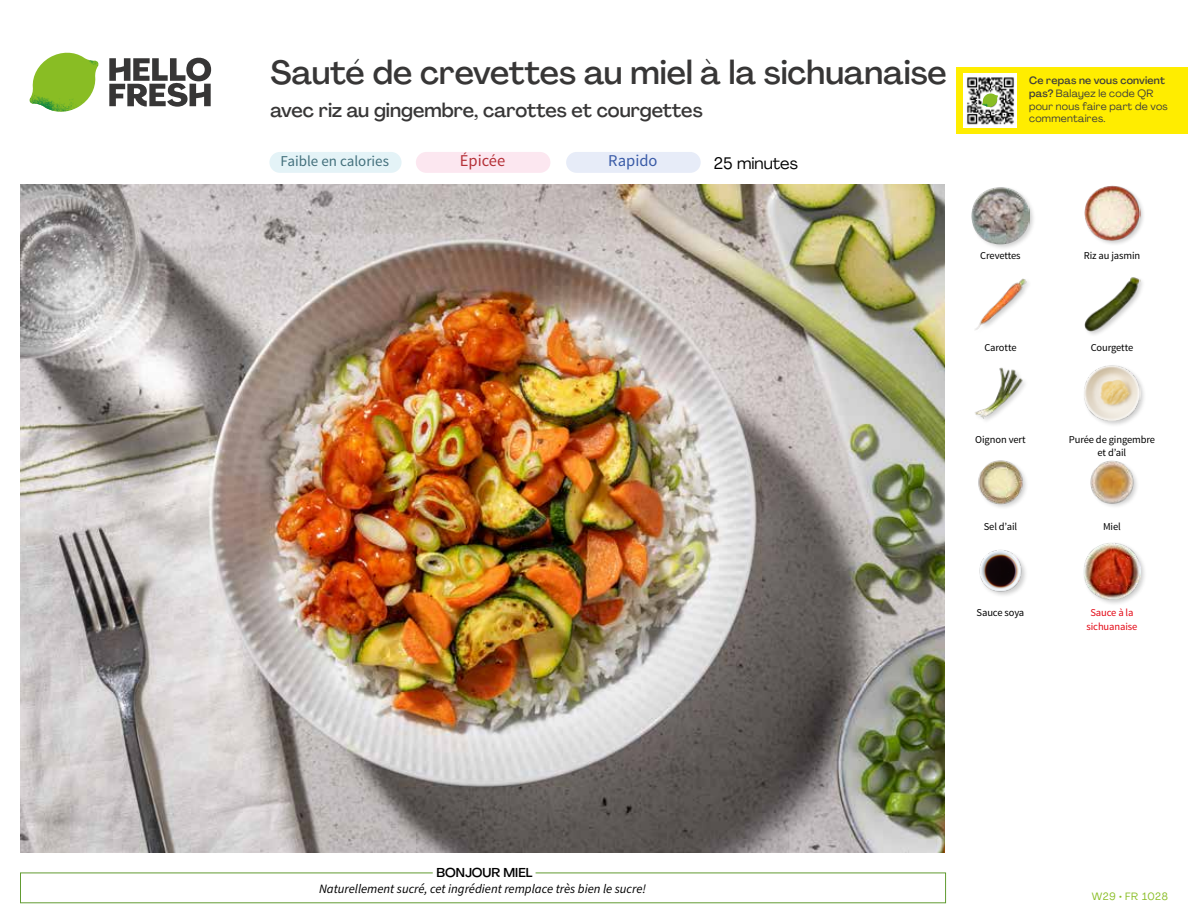
<style>
.page{position:relative;width:1188px;height:918px;background:#fff}
.page>*{position:absolute;margin:0;border:0;box-sizing:border-box;transform-origin:0 0}
.t1{font:500 33px "Agrandir";letter-spacing:-.005em;color:#373636}
.t2{font:500 19.5px "Agrandir";color:#373636}
.t3{font:16.5px "Agrandir";color:#000}
.t4{font:16.5px "Source Sans Pro";color:#3a5ba7}
.t5{font:16.5px "Source Sans Pro";color:#b53138}
.t6{font:15px "Source Sans Pro";color:#43707c}
.t7{font:italic 12.75px "Source Sans Pro";color:#000}
.t8{font:500 12.75px "Agrandir";color:#000}
.t9{font:10.5px/13.5px "Source Sans Pro";letter-spacing:-.01em;color:#000;text-align:center}
.t10{font:10.5px/12.8px "Agrandir";letter-spacing:.02em;color:#3c3c3b}
.t11{font:10.5px/13.5px "Source Sans Pro";letter-spacing:-.01em;color:#e30613;text-align:center}
.t12{font:10.5px "Agrandir";letter-spacing:.05em;color:#89bd24}
.s1{font-weight:500}
</style>
<div class="page">
<svg style="left:109px;top:57px;width:102px;height:50px"></svg>
<svg style="left:34px;top:53px;width:62px;height:40px"></svg>
<img style="left:67px;top:53px;width:32px;height:26px">
<img style="left:33px;top:75px;width:59px;height:11px">
<img style="left:29px;top:79px;width:61px;height:33px">
<img style="left:65px;top:86px;width:27px;height:25px">
<img style="left:21px;top:184px;width:924px;height:668px">
<div style="left:566px;top:152px;width:135px;height:21px;background:#e7ecf8;border-radius:10px"></div>
<div style="left:269px;top:152px;width:133px;height:21px;background:#e4f3f7;border-radius:10px"></div>
<div style="left:416px;top:152px;width:134px;height:21px;background:#fce7f0;border-radius:10px"></div>
<div style="left:1082px;top:541px;width:65px;height:65px;background:#000;opacity:.2"></div>
<img style="left:1083px;top:542px;width:58px;height:58px">
<img style="left:979px;top:549px;width:47px;height:47px">
<img style="left:1090px;top:460px;width:47px;height:47px">
<img style="left:978px;top:460px;width:48px;height:48px">
<div style="left:1082px;top:364px;width:65px;height:64px;background:#000;opacity:.2"></div>
<img style="left:1083px;top:364px;width:58px;height:58px">
<img style="left:975px;top:367px;width:50px;height:54px">
<img style="left:1084px;top:277px;width:57px;height:56px">
<img style="left:975px;top:278px;width:53px;height:52px">
<div style="left:1084px;top:185px;width:62px;height:62px;background:#000;opacity:.2"></div>
<img style="left:1084px;top:185px;width:57px;height:57px">
<div style="left:971px;top:186px;width:65px;height:64px;background:#000;opacity:.2"></div>
<img style="left:972px;top:187px;width:57px;height:57px">
<div style="left:956px;top:67px;width:232px;height:67px;background:#ffed00"></div>
<img style="left:964px;top:74px;width:52px;height:54px">
<svg style="left:982px;top:93px;width:16px;height:14px"></svg>
<h1 class="t1" style="left:271px;top:52px;width:678px">Sauté de crevettes au miel à la sichuanaise</h1>
<h2 class="t2" style="left:271px;top:98px;width:434px">avec riz au gingembre, carottes et courgettes</h2>
<h3 class="t6" style="left:280px;top:151px;width:110px">Faible en calories</h3>
<h3 class="t5" style="left:460px;top:151px;width:47px">Épicée</h3>
<h3 class="t3" style="left:714px;top:153px;width:86px">25 minutes</h3>
<h3 class="t4" style="left:608px;top:151px;width:51px">Rapido</h3>
<p class="t10" style="left:1029px;top:74px;width:140px"><span class="s1">Ce repas ne vous convient pas?</span> Balayez le code QR pour nous faire part de vos commentaires.</p>
<p class="t9" style="left:980px;top:249px;width:42px">Crevettes</p>
<p class="t9" style="left:1084px;top:249px;width:58px">Riz au jasmin</p>
<p class="t9" style="left:984px;top:341px;width:34px">Carotte</p>
<p class="t9" style="left:1091px;top:341px;width:44px">Courgette</p>
<p class="t9" style="left:975px;top:433px;width:52px">Oignon vert</p>
<p class="t9" style="left:1069px;top:433px;width:88px">Purée de gingembre et d’ail</p>
<p class="t9" style="left:984px;top:520px;width:35px">Sel d’ail</p>
<p class="t9" style="left:1103px;top:520px;width:19px">Miel</p>
<p class="t9" style="left:977px;top:606px;width:49px">Sauce soya</p>
<p class="t11" style="left:1087px;top:606px;width:52px">Sauce à la sichuanaise</p>
<p class="t8" style="left:437px;top:864px;width:97px">BONJOUR MIEL</p>
<p class="t7" style="left:319px;top:880px;width:329px">Naturellement sucré, cet ingrédient remplace très bien le sucre!</p>
<p class="t12" style="left:1092px;top:890px;width:78px">W29 • FR 1028</p>
</div>
